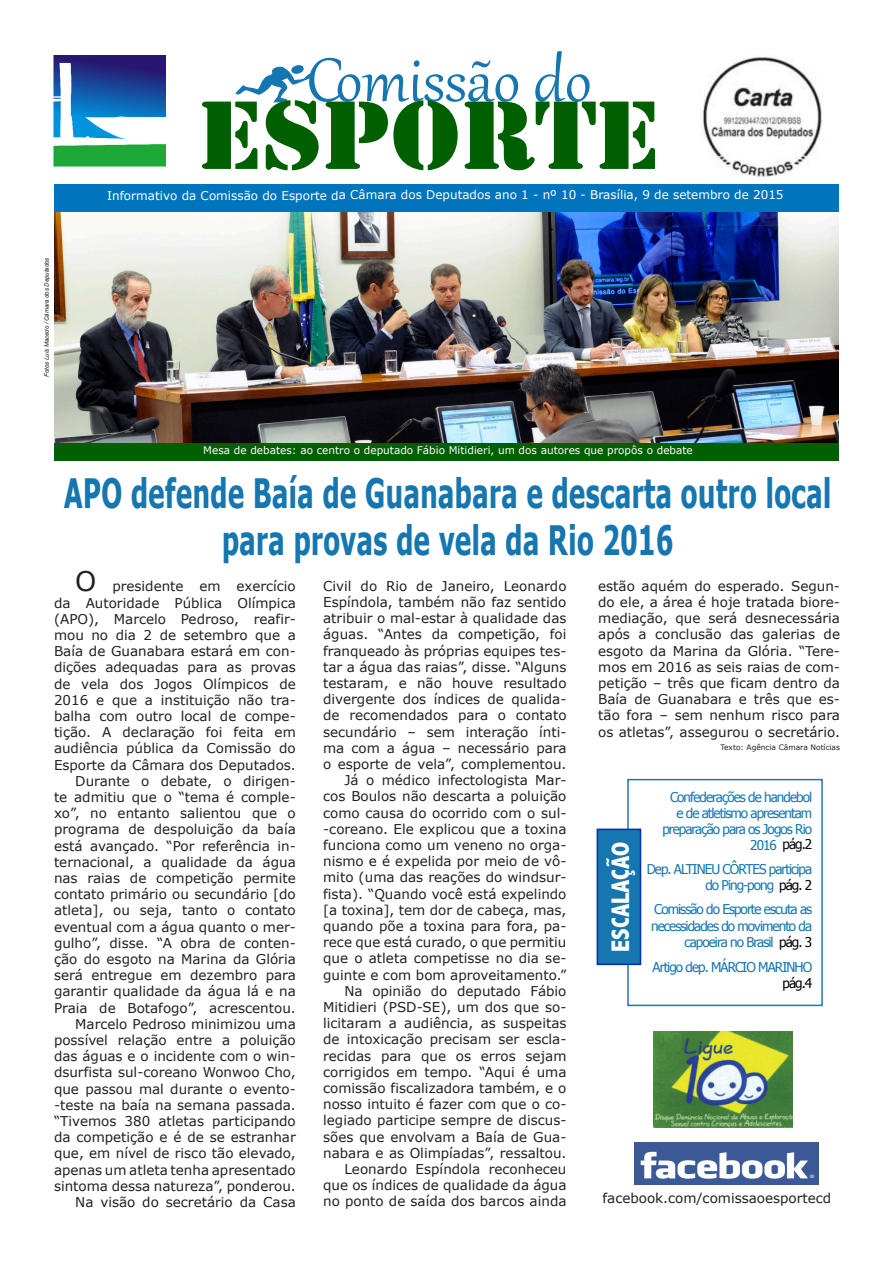
<style>
.page{position:relative;width:893px;height:1263px;background:#fff}
.page>*{position:absolute;margin:0;border:0;box-sizing:border-box;transform-origin:0 0}
.Texto_arena{font:90px "Stencil Std";color:#006000;scale:1.07 1}
.Texto_arena-2{font:75px "Gabriola";color:#1576b0}
.Titulo_Grande{font:700 40.5px/46.5px "Tahoma";letter-spacing:.02em;color:#1576b0;text-align:center;scale:.67 1}
.t1{font:800 condensed 25.5px "Abadi";color:#fffefd}
.Texto_padrão{font:13.5px/16.2px "Verdana";color:#231f20;text-align:justify}
.t2{font:13.5px/16.2px "Tahoma";letter-spacing:-.07em;color:#1576b0;text-align:right}
.Texto_arena-3{font:13.5px "Verdana";color:#231f20}
.t3{font:13.5px "Tahoma";letter-spacing:-.07em;color:#040503}
.Sub_titulo_pequeno{font:12px "Verdana";letter-spacing:-.005em;color:#fff}
.Texto_padrão-2{font:10.5px "Verdana";color:#fff}
.Texto_padrão-3{font:7.5px "Verdana";color:#231f20}
.Texto_arena-4{font:italic 6px "Arial";color:#231f20}
.s1{font-family:"Athletes";font-size:76.5px}
.s2{font-size:27px}
.s3{color:#1576b0}
.s4{color:#000}
</style>
<div class="page">
<div style="left:627px;top:779px;width:196px;height:227px;border:2px solid #2473ba"></div>
<div style="left:597px;top:829px;width:44px;height:136px;background:#1576b0;border:2px solid #0030af"></div>
<img style="left:54px;top:55px;width:111px;height:111px">
<img style="left:653px;top:1031px;width:140px;height:96px">
<div style="left:54px;top:442px;width:785px;height:19px;background:#006000"></div>
<div style="left:54px;top:184px;width:785px;height:28px;background:#0074bd"></div>
<img style="left:634px;top:1142px;width:184px;height:42px">
<img style="left:702px;top:57px;width:120px;height:119px">
<img style="left:54px;top:212px;width:785px;height:230px">
<p class="Texto_arena-2" style="left:235px;top:31px;width:358px"><span class="s1">B</span>Comissão do</p>
<p class="Texto_arena" style="left:198px;top:77px;width:432px">ESPORTE</p>
<p class="Texto_arena-4" style="left:43px;top:377px;width:121px;rotate:-90deg">Fotos Luis Macedo / Câmara dos Deputados</p>
<p class="Sub_titulo_pequeno" style="left:107px;top:187px;width:678px">Informativo da Comissão do Esporte da Câmara dos Deputados ano 1 - nº 10 - Brasília, 9 de setembro de 2015</p>
<p class="Texto_padrão-2" style="left:203px;top:443px;width:491px">Mesa de debates: ao centro o deputado Fábio Mitidieri, um dos autores que propôs o debate</p>
<p class="Titulo_Grande" style="left:64px;top:468px;width:1146px">APO defende Baía de Guanabara e descarta outro local para provas de vela da Rio 2016</p>
<p class="Texto_padrão" style="left:54px;top:578px;width:243px;text-indent:21px"><span class="s2">O</span> presidente em exercício da Autoridade Pública Olímpica (APO), Marcelo Pedroso, reafir&shy;mou no dia 2 de setembro que a Baía de Guanabara estará em con&shy;dições adequadas para as provas de vela dos Jogos Olímpicos de 2016 e que a instituição não tra&shy;balha com outro local de compe&shy;tição. A declaração foi feita em audiência pública da Comissão do Esporte da Câmara dos Deputados.</p>
<p class="Texto_padrão" style="left:54px;top:773px;width:243px;text-indent:21px">Durante o debate, o dirigen&shy;te admitiu que o “tema é comple&shy;xo”, no entanto salientou que o programa de despoluição da baía está avançado. “Por referência in&shy;ternacional, a qualidade da água nas raias de competição permite contato primário ou secundário [do atleta], ou seja, tanto o contato eventual com a água quanto o mer&shy;gulho”, disse. “A obra de conten&shy;ção do esgoto na Marina da Glória será entregue em dezembro para garantir qualidade da água lá e na Praia de Botafogo”, acrescentou.</p>
<p class="Texto_padrão" style="left:54px;top:1016px;width:243px;text-indent:21px">Marcelo Pedroso minimizou uma possível relação entre a poluição das águas e o incidente com o win&shy;dsurfista sul-coreano Wonwoo Cho, que passou mal durante o evento--teste na baía na semana passada. “Tivemos 380 atletas participando da competição e é de se estranhar que, em nível de risco tão elevado, apenas um atleta tenha apresentado sintoma dessa natureza”, ponderou.</p>
<p class="Texto_padrão" style="left:75px;top:1194px;width:222px">Na visão do secretário da Casa</p>
<p class="Texto_padrão" style="left:323px;top:578px;width:245px">Civil do Rio de Janeiro, Leonardo Espíndola, também não faz sentido atribuir o mal-estar à qualidade das águas. “Antes da competição, foi franqueado às próprias equipes tes&shy;tar a água das raias”, disse. “Alguns testaram, e não houve resultado divergente dos índices de qualida&shy;de recomendados para o contato secundário – sem interação ínti&shy;ma com a água – necessário para o esporte de vela”, complementou.</p>
<p class="Texto_padrão" style="left:323px;top:772px;width:245px;text-indent:21px">Já o médico infectologista Mar&shy;cos Boulos não descarta a poluição como causa do ocorrido com o sul--coreano. Ele explicou que a toxina funciona como um veneno no orga&shy;nismo e é expelida por meio de vô&shy;mito (uma das reações do windsur&shy;fista). “Quando você está expelindo [a toxina], tem dor de cabeça, mas, quando põe a toxina para fora, pa&shy;rece que está curado, o que permitiu que o atleta competisse no dia se&shy;guinte e com bom aproveitamento.”</p>
<p class="Texto_padrão" style="left:323px;top:983px;width:245px;text-indent:21px">Na opinião do deputado Fábio Mitidieri (PSD-SE), um dos que so&shy;licitaram a audiência, as suspeitas de intoxicação precisam ser escla&shy;recidas para que os erros sejam corrigidos em tempo. “Aqui é uma comissão fiscalizadora também, e o nosso intuito é fazer com que o co&shy;legiado participe sempre de discus&shy;sões que envolvam a Baía de Gua&shy;nabara e as Olimpíadas”, ressaltou.</p>
<p class="Texto_padrão" style="left:323px;top:1161px;width:245px;text-indent:21px">Leonardo Espíndola reconheceu que os índices de qualidade da água no ponto de saída dos barcos ainda</p>
<p class="Texto_padrão" style="left:598px;top:578px;width:243px">estão aquém do esperado. Segun&shy;do ele, a área é hoje tratada biore&shy;mediação, que será desnecessária após a conclusão das galerias de esgoto da Marina da Glória. “Tere&shy;mos em 2016 as seis raias de com&shy;petição – três que ficam dentro da Baía de Guanabara e três que es&shy;tão fora – sem nenhum risco para os atletas”, assegurou o secretário.</p>
<p class="Texto_padrão-3" style="left:720px;top:742px;width:121px">Texto: Agência Câmara Notícias</p>
<p class="t1" style="left:606px;top:952px;width:111px;rotate:-90deg">ESCALAÇÃO</p>
<p class="t2" style="left:662px;top:788px;width:151px">Confederações de handebol e de atletismo apresentam preparação para os Jogos Rio</p>
<p class="t3" style="left:750px;top:835px;width:63px"><span class="s3">2016</span> pág.2</p>
<p class="t2" style="left:647px;top:860px;width:167px">Dep. ALTINEU CÔRTES participa do Ping-pong <span class="s4">pág. 2</span></p>
<p class="t2" style="left:651px;top:901px;width:162px">Comissão do Esporte escuta as necessidades do movimento da capoeira no Brasil <span class="s4">pág. 3</span></p>
<p class="t2" style="left:653px;top:958px;width:161px">Artigo dep. MÁRCIO MARINHO <span class="s4">pág.4</span></p>
<p class="Texto_arena-3" style="left:602px;top:1189px;width:230px">facebook.com/comissaoesportecd</p>
</div>
